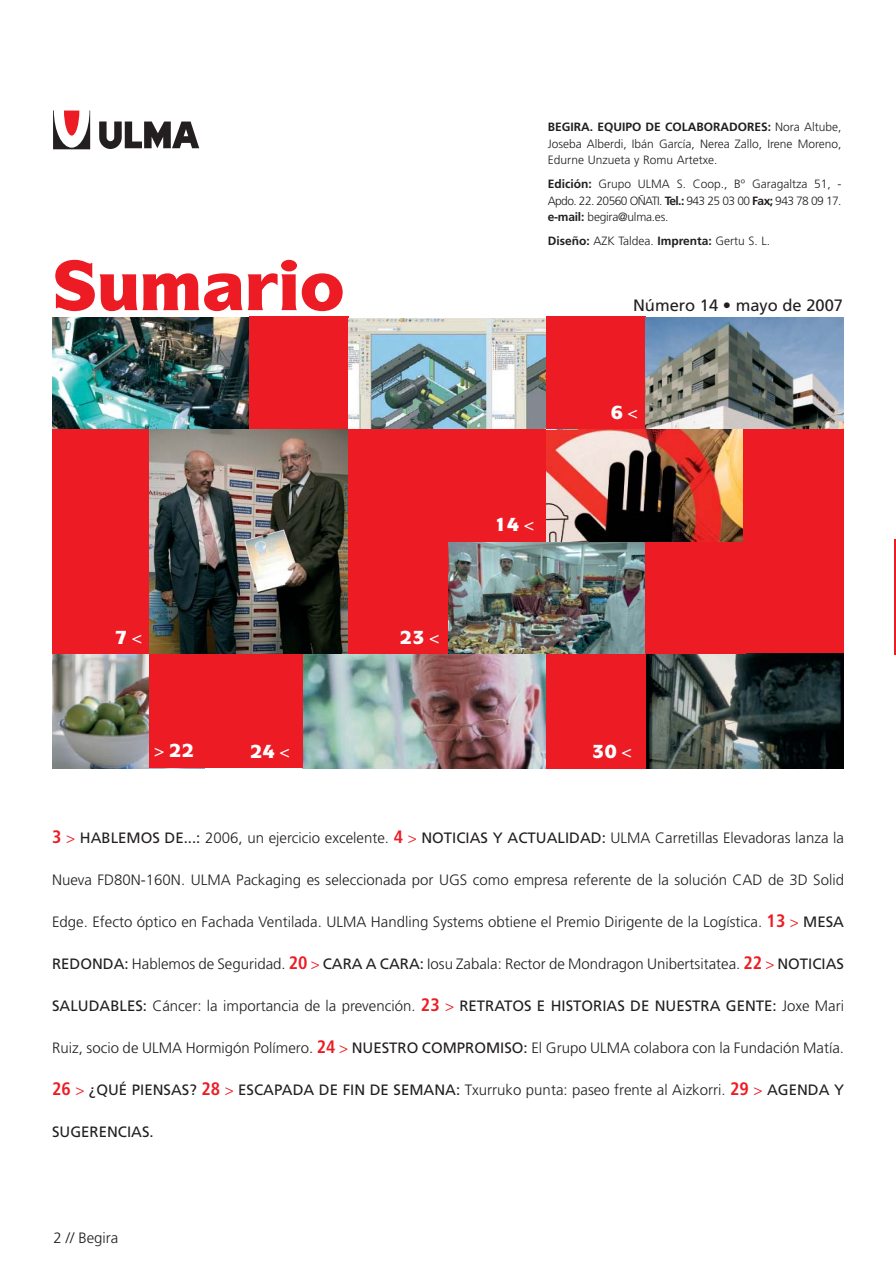
<style>
.page{position:relative;width:896px;height:1267px;background:#fff}
.page>*{position:absolute;margin:0;border:0;box-sizing:border-box;transform-origin:0 0}
.t1{font:16.5px "Frutiger LT Std";color:#231f20}
.t2{font:300 15px "Frutiger LT Std";color:#231f20}
.t3{font:15px "Frutiger LT Std";color:#231f20}
.t4{font:300 12px/16.5px "Frutiger LT Std";color:#231f20;text-align:justify}
.s1{font-weight:700}
.s2{font-weight:700;font-stretch:condensed;font-size:18px;color:#ed1c24}
.s3{color:#ed1c24}
.s4{font-weight:400}
.s5{font-weight:300}
.s6{font-weight:300;color:#ed1c24}
</style>
<div class="page">
<img style="left:52px;top:654px;width:98px;height:114px">
<img style="left:546px;top:429px;width:197px;height:114px">
<img style="left:52px;top:318px;width:198px;height:112px">
<img style="left:302px;top:654px;width:244px;height:115px">
<div style="left:150px;top:654px;width:153px;height:114px;background:#ed1c24"></div>
<svg style="left:53px;top:110px;width:37px;height:39px"></svg>
<svg style="left:99px;top:121px;width:100px;height:28px"></svg>
<div style="left:250px;top:316px;width:99px;height:113px;background:#ed1c24"></div>
<div style="left:52px;top:429px;width:152px;height:225px;background:#ed1c24"></div>
<div style="left:348px;top:543px;width:99px;height:111px;background:#ed1c24"></div>
<img style="left:349px;top:318px;width:197px;height:111px">
<div style="left:546px;top:316px;width:100px;height:113px;background:#ed1c24"></div>
<div style="left:743px;top:429px;width:100px;height:226px;background:#ed1c24"></div>
<img style="left:645px;top:654px;width:198px;height:115px">
<div style="left:546px;top:654px;width:99px;height:115px;background:#ed1c24"></div>
<hr style="left:894px;top:539px;width:2px;height:116px;background:#ed1c24">
<div style="left:347px;top:429px;width:199px;height:114px;background:#ed1c24"></div>
<img style="left:646px;top:318px;width:197px;height:111px">
<img style="left:448px;top:543px;width:197px;height:111px">
<div style="left:646px;top:543px;width:100px;height:111px;background:#ed1c24"></div>
<img style="left:150px;top:430px;width:198px;height:224px">
<svg style="left:210px;top:562px;width:9px;height:8px"></svg>
<svg style="left:227px;top:557px;width:21px;height:14px"></svg>
<p class="t4" style="left:548px;top:120px;width:295px"><span class="s1">BEGIRA. EQUIPO DE COLABORADORES:</span> Nora Altube, Joseba Alberdi, Ibán García, Nerea Zallo, Irene Moreno, Edurne Unzueta y Romu Artetxe.</p>
<p class="t4" style="left:548px;top:177px;width:295px"><span class="s1">Edición:</span> Grupo ULMA S. Coop., Bº Garagaltza 51, - Apdo. 22. 20560 OÑATI. <span class="s1">Tel.:</span> 943 25 03 00 <span class="s1">Fax;</span> 943 78 09 17. <span class="s1">e-mail:</span> begira@ulma.es.</p>
<p class="t4" style="left:548px;top:234px;width:224px"><span class="s1">Diseño:</span> AZK Taldea. <span class="s1">Imprenta:</span> Gertu S. L.</p>
<p class="t1" style="left:633px;top:298px;width:211px">Número 14 • mayo de 2007</p>
<p class="t2" style="left:52px;top:830px;width:793px"><span class="s2">3</span> <span class="s3">&gt;</span> <span class="s4">HABLEMOS DE...:</span> 2006, un ejercicio excelente. <span class="s2">4</span> <span class="s3">&gt;</span> <span class="s4">NOTICIAS Y ACTUALIDAD:</span> ULMA Carretillas Elevadoras lanza la</p>
<p class="t2" style="left:52px;top:872px;width:793px">Nueva FD80N-160N. ULMA Packaging es seleccionada por UGS como empresa referente de la solución CAD de 3D Solid</p>
<p class="t2" style="left:52px;top:914px;width:793px">Edge. Efecto óptico en Fachada Ventilada. ULMA Handling Systems obtiene el Premio Dirigente de la Logística. <span class="s2">13</span> <span class="s3">&gt;</span> <span class="s4">MESA</span></p>
<p class="t2" style="left:52px;top:956px;width:793px"><span class="s4">REDONDA:</span> Hablemos de Seguridad. <span class="s2">20</span> <span class="s3">&gt;</span> <span class="s4">CARA A CARA:</span> Iosu Zabala: Rector de Mondragon Unibertsitatea. <span class="s2">22</span> <span class="s3">&gt;</span> <span class="s4">NOTICIAS</span></p>
<p class="t3" style="left:52px;top:998px;width:793px">SALUDABLES: <span class="s5">Cáncer: la importancia de la prevención.</span> <span class="s2">23</span> <span class="s6">&gt;</span> RETRATOS E HISTORIAS DE NUESTRA GENTE: <span class="s5">Joxe Mari</span></p>
<p class="t2" style="left:52px;top:1040px;width:793px">Ruiz, socio de ULMA Hormigón Polímero. <span class="s2">24</span> <span class="s3">&gt;</span> <span class="s4">NUESTRO COMPROMISO:</span> El Grupo ULMA colabora con la Fundación Matía.</p>
<p class="t3" style="left:52px;top:1082px;width:793px"><span class="s2">26</span> <span class="s6">&gt;</span> ¿QUÉ PIENSAS? <span class="s2">28</span> <span class="s6">&gt;</span> ESCAPADA DE FIN DE SEMANA: <span class="s5">Txurruko punta: paseo frente al Aizkorri.</span> <span class="s2">29</span> <span class="s6">&gt;</span> AGENDA Y</p>
<p class="t3" style="left:52px;top:1124px;width:103px">SUGERENCIAS.</p>
<p class="t2" style="left:53px;top:1230px;width:67px">2 // Begira</p>
</div>
